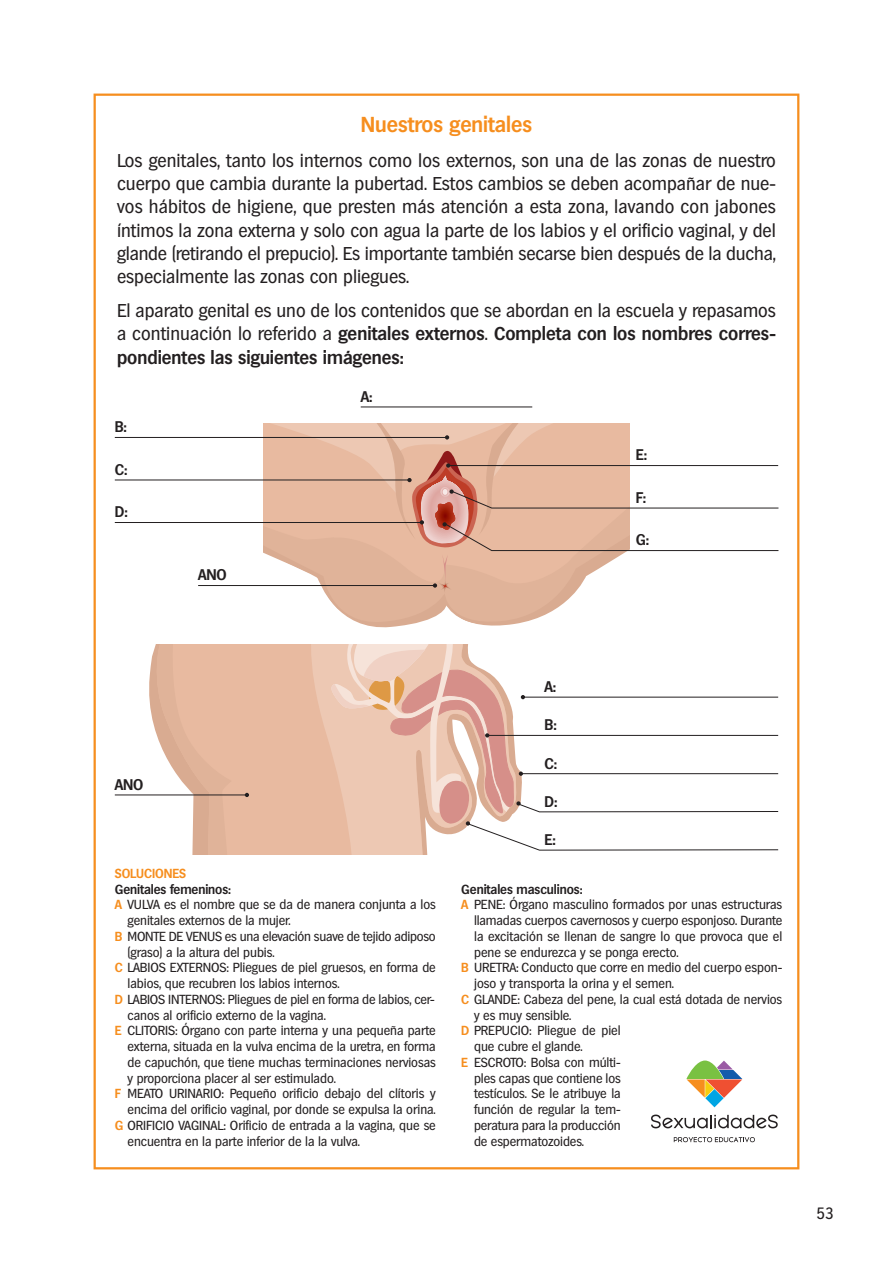
<style>
.page{position:relative;width:893px;height:1263px;background:#fff}
.page>*{position:absolute;margin:0;border:0;box-sizing:border-box;transform-origin:0 0}
.t1{font:600 21px "Hamburg";color:#f68e1e}
.t2{font:18px/23.2px "Hamburg";color:#231f20;text-align:justify}
.t3{font:15.9px "Hamburg";color:#231f20}
.t4{font:600 15px "Hamburg";letter-spacing:-.005em;color:#231f20}
.t5{font:12.75px "Hamburg";letter-spacing:-.005em;color:#231f20}
.t6{font:600 12.75px "Hamburg";letter-spacing:-.005em;color:#231f20}
.t7{font:600 12.75px "Hamburg";letter-spacing:-.005em;color:#f68e1e}
.s1{font-weight:600}
.s2{font-weight:600;color:#f68e1e}
</style>
<div class="page">
<hr style="left:361px;top:407px;width:171px;height:1px;background:#231f20">
<svg style="left:651px;top:1114px;width:127px;height:14px"></svg>
<svg style="left:674px;top:1137px;width:81px;height:5px"></svg>
<svg style="left:686px;top:1060px;width:56px;height:47px"></svg>
<div style="left:232px;top:644px;width:71px;height:211px;background:#e8baa0"></div>
<svg style="left:151px;top:644px;width:81px;height:211px"></svg>
<svg style="left:325px;top:593px;width:250px;height:35px;fill:#e0b399"></svg>
<hr style="left:198px;top:585px;width:237px;height:1px;background:#231f20">
<hr style="left:115px;top:437px;width:332px;height:1px;background:#231f20">
<hr style="left:115px;top:480px;width:294px;height:1px;background:#231f20">
<hr style="left:115px;top:522px;width:307px;height:1px;background:#231f20">
<svg style="left:263px;top:423px;width:516px;height:170px"></svg>
<svg style="left:303px;top:644px;width:476px;height:211px"></svg>
<hr style="left:115px;top:794px;width:131px;height:1px;background:#231f20">
<svg style="left:245px;top:793px;width:4px;height:4px"></svg>
<h1 class="t1" style="left:361px;top:113px;width:173px">Nuestros genitales</h1>
<p class="t2" style="left:117px;top:149px;width:660px">Los genitales, tanto los internos como los externos, son una de las zonas de nuestro cuerpo que cambia durante la pubertad. Estos cambios se deben acompañar de nue&shy;vos hábitos de higiene, que presten más atención a esta zona, lavando con jabones íntimos la zona externa y solo con agua la parte de los labios y el orificio vaginal, y del glande (retirando el prepucio). Es importante también secarse bien después de la ducha, especialmente las zonas con pliegues.</p>
<h2 class="t2" style="left:117px;top:299px;width:660px">El aparato genital es uno de los contenidos que se abordan en la escuela y repasamos a continuación lo referido a <span class="s1">genitales externos</span>. <span class="s1">Completa con los nombres corres&shy;pondientes las siguientes imágenes:</span></h2>
<p class="t4" style="left:361px;top:388px;width:13px">A:</p>
<p class="t4" style="left:115px;top:418px;width:14px">B:</p>
<p class="t4" style="left:115px;top:461px;width:14px">C:</p>
<p class="t4" style="left:115px;top:503px;width:14px">D:</p>
<p class="t4" style="left:198px;top:566px;width:30px">ANO</p>
<p class="t4" style="left:636px;top:446px;width:13px">E:</p>
<p class="t4" style="left:636px;top:489px;width:12px">F:</p>
<p class="t4" style="left:636px;top:531px;width:15px">G:</p>
<p class="t4" style="left:115px;top:776px;width:30px">ANO</p>
<p class="t7" style="left:115px;top:866px;width:73px">SOLUCIONES</p>
<p class="t6" style="left:115px;top:882px;width:118px">Genitales femeninos:</p>
<p class="t5" style="left:115px;top:897px;width:322px"><span class="s2">A</span> VULVA es el nombre que se da de manera conjunta a los</p>
<p class="t5" style="left:128px;top:913px;width:165px">genitales externos de la mujer.</p>
<p class="t5" style="left:115px;top:929px;width:322px"><span class="s2">B</span> MONTE DE VENUS es una elevación suave de tejido adiposo</p>
<p class="t5" style="left:128px;top:945px;width:149px">(graso) a la altura del pubis.</p>
<p class="t5" style="left:115px;top:960px;width:322px"><span class="s2">C</span> LABIOS EXTERNOS: Pliegues de piel gruesos, en forma de</p>
<p class="t5" style="left:128px;top:976px;width:214px">labios, que recubren los labios internos.</p>
<p class="t5" style="left:115px;top:992px;width:321px"><span class="s2">D</span> LABIOS INTERNOS: Pliegues de piel en forma de labios, cer-</p>
<p class="t5" style="left:128px;top:1008px;width:200px">canos al orificio externo de la vagina.</p>
<p class="t5" style="left:115px;top:1023px;width:322px"><span class="s2">E</span> CLITORIS: Órgano con parte interna y una pequeña parte</p>
<p class="t5" style="left:128px;top:1039px;width:310px">externa, situada en la vulva encima de la uretra, en forma</p>
<p class="t5" style="left:128px;top:1055px;width:310px">de capuchón, que tiene muchas terminaciones nerviosas</p>
<p class="t5" style="left:128px;top:1071px;width:210px">y proporciona placer al ser estimulado.</p>
<p class="t5" style="left:115px;top:1086px;width:322px"><span class="s2">F</span> MEATO URINARIO: Pequeño orificio debajo del clítoris y</p>
<p class="t5" style="left:128px;top:1102px;width:310px">encima del orificio vaginal, por donde se expulsa la orina.</p>
<p class="t5" style="left:115px;top:1118px;width:322px"><span class="s2">G</span> ORIFICIO VAGINAL: Orificio de entrada a la vagina, que se</p>
<p class="t5" style="left:128px;top:1134px;width:234px">encuentra en la parte inferior de la la vulva.</p>
<p class="t4" style="left:544px;top:678px;width:13px">A:</p>
<p class="t4" style="left:544px;top:716px;width:14px">B:</p>
<p class="t4" style="left:544px;top:754px;width:14px">C:</p>
<p class="t4" style="left:544px;top:793px;width:14px">D:</p>
<p class="t4" style="left:544px;top:831px;width:13px">E:</p>
<p class="t6" style="left:461px;top:882px;width:123px">Genitales masculinos:</p>
<p class="t5" style="left:461px;top:897px;width:322px"><span class="s2">A</span> PENE: Órgano masculino formados por unas estructuras</p>
<p class="t5" style="left:474px;top:913px;width:310px">llamadas cuerpos cavernosos y cuerpo esponjoso. Durante</p>
<p class="t5" style="left:474px;top:929px;width:310px">la excitación se llenan de sangre lo que provoca que el</p>
<p class="t5" style="left:474px;top:945px;width:206px">pene se endurezca y se ponga erecto.</p>
<p class="t5" style="left:461px;top:960px;width:322px"><span class="s2">B</span> URETRA: Conducto que corre en medio del cuerpo espon-</p>
<p class="t5" style="left:474px;top:976px;width:202px">joso y transporta la orina y el semen.</p>
<p class="t5" style="left:461px;top:992px;width:322px"><span class="s2">C</span> GLANDE: Cabeza del pene, la cual está dotada de nervios</p>
<p class="t5" style="left:474px;top:1008px;width:99px">y es muy sensible.</p>
<p class="t5" style="left:461px;top:1023px;width:161px"><span class="s2">D</span> PREPUCIO: Pliegue de piel</p>
<p class="t5" style="left:474px;top:1039px;width:110px">que cubre el glande.</p>
<p class="t5" style="left:461px;top:1055px;width:161px"><span class="s2">E</span> ESCROTO: Bolsa con múlti-</p>
<p class="t5" style="left:474px;top:1071px;width:148px">ples capas que contiene los</p>
<p class="t5" style="left:474px;top:1086px;width:148px">testículos. Se le atribuye la</p>
<p class="t5" style="left:474px;top:1102px;width:148px">función de regular la tem-</p>
<p class="t5" style="left:474px;top:1118px;width:148px">peratura para la producción</p>
<p class="t5" style="left:474px;top:1134px;width:112px">de espermatozoides.</p>
<p class="t3" style="left:816px;top:1204px;width:19px">53</p>
</div>
